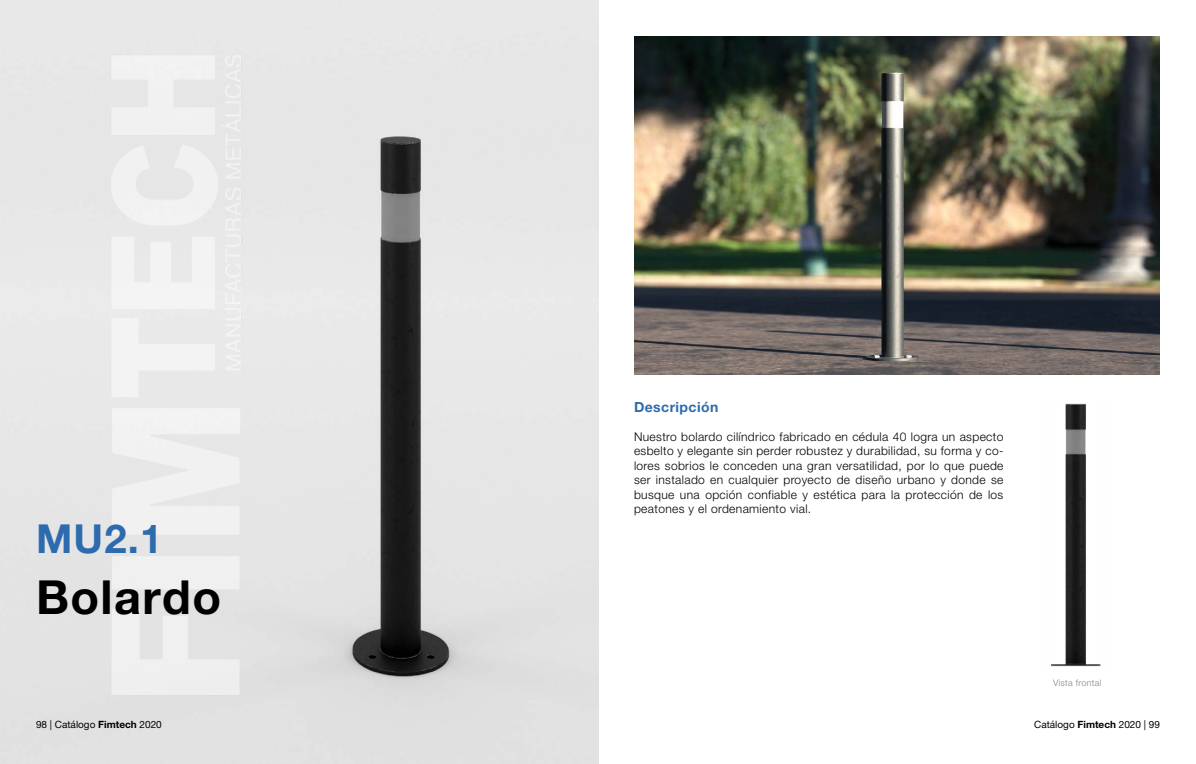
<style>
.page{position:relative;width:1196px;height:764px;background:#fff}
.page>*{position:absolute;margin:0;border:0;box-sizing:border-box;transform-origin:0 0}
.t1{font:700 47px "Helvetica Neue LT Pro";letter-spacing:.03em;color:#000}
.t2{font:700 40px "Helvetica Neue LT Pro";color:#2e6bae}
.t3{font:700 14px "Helvetica Neue LT Pro";letter-spacing:.03em;color:#2e6bae}
.t4{font:300 12px/14.4px "Helvetica Neue LT Pro";letter-spacing:.03em;color:#000;text-align:justify}
.t5{font:10px "Helvetica Neue LT Pro";color:#000}
.t6{font:300 9px "Helvetica Neue LT Pro";letter-spacing:.03em;color:#7f8386}
.s1{font-weight:700}
</style>
<div class="page">
<img style="left:0;top:0;width:598px;height:764px">
<img style="left:634px;top:36px;width:526px;height:339px">
<img style="left:103px;top:48px;width:146px;height:654px">
<img style="left:1051px;top:403px;width:50px;height:264px">
<h2 class="t2" style="left:36px;top:514px;width:128px">MU2.1</h2>
<h1 class="t1" style="left:36px;top:568px;width:187px">Bolardo</h1>
<p class="t3" style="left:634px;top:398px;width:86px">Descripción</p>
<p class="t4" style="left:634px;top:429px;width:371px">Nuestro bolardo cilíndrico fabricado en cédula 40 logra un aspecto esbelto y elegante sin perder robustez y durabilidad, su forma y co&shy;lores sobrios le conceden una gran versatilidad, por lo que puede ser instalado en cualquier proyecto de diseño urbano y donde se busque una opción confiable y estética para la protección de los peatones y el ordenamiento vial.</p>
<p class="t6" style="left:1053px;top:677px;width:50px">Vista frontal</p>
<p class="t5" style="left:36px;top:718px;width:127px">98 | Catálogo <span class="s1">Fimtech</span> 2020</p>
<p class="t5" style="left:1034px;top:718px;width:127px">Catálogo <span class="s1">Fimtech</span> 2020 | 99</p>
</div>
